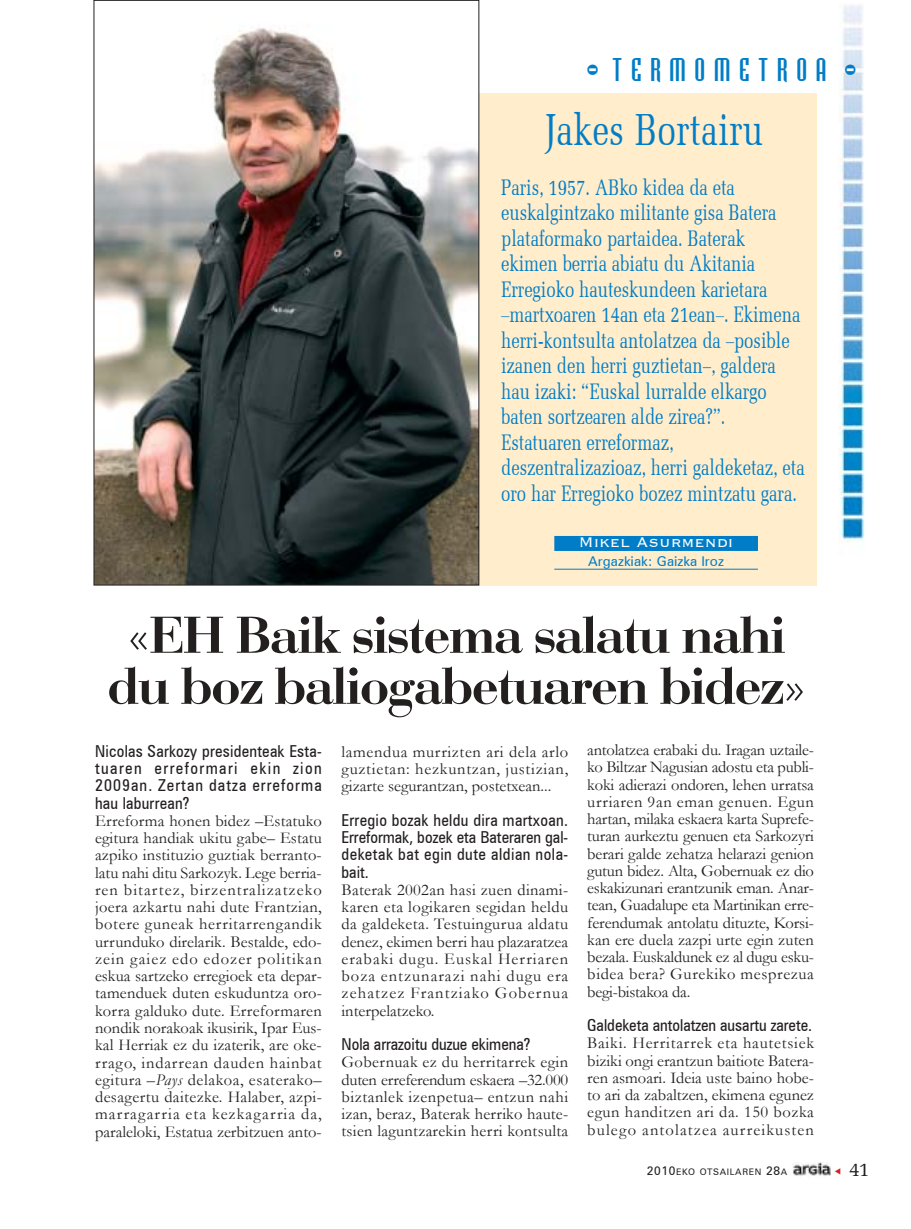
<style>
.page{position:relative;width:911px;height:1229px;background:#fff}
.page>*{position:absolute;margin:0;border:0;box-sizing:border-box;transform-origin:0 0}
.t1{font:54px/51px "Bodoni";letter-spacing:-.015em;color:#231f1f;text-align:center}
.t2{font:45px "Memoir Condensed";color:#007dc6}
.t3{font:30px "Bodiac";letter-spacing:.29em;color:#007dc6}
.t4{font:22.5px/25.5px "Memoir Condensed";letter-spacing:-.01em;color:#007dc6}
.t5{font:19.5px "Memoir";color:#231f1f}
.t6{font:18px "Copprpl Goth BT";color:#fff}
.t7{font:16.5px/17.2px "Garamond";letter-spacing:.02em;color:#231f1f;text-align:justify}
.t8{font:16.5px/17.2px "Zurich Cn BT";color:#231f1f;text-align:justify}
.t9{font:13.5px "Zurich BT";color:#007dc6}
.t10{font:9px "Zurich BT";letter-spacing:.075em;color:#231f1f}
.s1{color:#0066b3}
.s2{font-style:italic}
.s3{font-size:12px}
</style>
<div class="page">
<img style="left:815px;top:5px;width:50px;height:550px">
<div style="left:339px;top:94px;width:477px;height:492px;background:#ffedcc"></div>
<div style="left:554px;top:536px;width:204px;height:15px;background:#007dc6"></div>
<hr style="left:554px;top:569px;width:204px;height:1px;background:#007dc6">
<img style="left:793px;top:1162px;width:37px;height:14px">
<img style="left:96px;top:28px;width:381px;height:555px">
<h3 class="t3" style="left:586px;top:58px;width:273px">- TERMOMETROA -</h3>
<h2 class="t2" style="left:545px;top:104px;width:220px">Jakes Bortairu</h2>
<p class="t4" style="left:501px;top:175px;width:305px">Paris, 1957. ABko kidea da eta euskalgintzako militante gisa Batera plataformako partaidea. Baterak ekimen berria abiatu du Akitania Erregioko hauteskundeen karietara ñmartxoaren 14an eta 21eanñ. Ekimena herri-kontsulta antolatzea da <span class="s1">ñ</span>posible izanen den herri guztietan<span class="s1">ñ</span>, galdera hau izaki: ìEuskal lurralde elkargo baten sortzearen alde zirea?î.<br>Estatuaren erreformaz, deszentralizazioaz, herri galdeketaz, eta oro har Erregioko bozez mintzatu gara.</p>
<p class="t6" style="left:579px;top:533px;width:156px">Mikel Asurmendi</p>
<p class="t9" style="left:588px;top:552px;width:137px">Argazkiak: Gaizka Iroz</p>
<h1 class="t1" style="left:108px;top:615px;width:699px">´EH Baik sistema salatu nahi du boz baliogabetuaren bidezª</h1>
<p class="t8" style="left:95px;top:742px;width:228px">Nicolas Sarkozy presidenteak Esta&shy;tuaren erreformari ekin zion 2009an. Zertan datza erreforma hau laburrean?</p>
<p class="t7" style="left:95px;top:812px;width:228px">Erreforma honen bidez ñEstatuko egitura handiak ukitu gabeñ Estatu azpiko instituzio guztiak berranto&shy;latu nahi ditu Sarkozyk. Lege berria&shy;ren bitartez, birzentralizatzeko joera azkartu nahi dute Frantzian, botere guneak herritarrengandik urrunduko direlarik. Bestalde, edo&shy;zein gaiez edo edozer politikan eskua sartzeko erregioek eta depar&shy;tamenduek duten eskuduntza oro&shy;korra galduko dute. Erreformaren nondik norakoak ikusirik, Ipar Eus&shy;kal Herriak ez du izaterik, are oke&shy;rrago, indarrean dauden hainbat egitura ñ<span class="s2">Pays</span> delakoa, esaterakoñ desagertu daitezke. Halaber, azpi&shy;marragarria eta kezkagarria da, paraleloki, Estatua zerbitzuen anto-</p>
<p class="t7" style="left:587px;top:741px;width:228px">antolatzea erabaki du. Iragan uztaile&shy;ko Biltzar Nagusian adostu eta publi&shy;koki adierazi ondoren, lehen urratsa urriaren 9an eman genuen. Egun hartan, milaka eskaera karta Suprefe&shy;turan aurkeztu genuen eta Sarkozyri berari galde zehatza helarazi genion gutun bidez. Alta, Gobernuak ez dio eskakizunari erantzunik eman. Anar&shy;tean, Guadalupe eta Martinikan erre&shy;ferendumak antolatu dituzte, Korsi&shy;kan ere duela zazpi urte egin zuten bezala. Euskaldunek ez al dugu esku&shy;bidea bera? Gurekiko mesprezua begi-bistakoa da.</p>
<p class="t8" style="left:587px;top:1016px;width:226px">Galdeketa antolatzen ausartu zarete.</p>
<p class="t7" style="left:587px;top:1034px;width:228px">Baiki. Herritarrek eta hautetsiek biziki ongi erantzun baitiote Batera&shy;ren asmoari. Ideia uste baino hobe&shy;to ari da zabaltzen, ekimena egunez egun handitzen ari da. 150 bozka bulego antolatzea aurreikusten</p>
<p class="t7" style="left:341px;top:743px;width:228px">lamendua murrizten ari dela arlo guztietan: hezkuntzan, justizian, gizarte segurantzan, postetxean...</p>
<p class="t8" style="left:341px;top:811px;width:228px">Erregio bozak heldu dira martxoan.<br>Erreformak, bozek eta Bateraren gal&shy;deketak bat egin dute aldian nola&shy;bait.</p>
<p class="t7" style="left:341px;top:881px;width:228px">Baterak 2002an hasi zuen dinami&shy;karen eta logikaren segidan heldu da galdeketa. Testuingurua aldatu denez, ekimen berri hau plazaratzea erabaki dugu. Euskal Herriaren boza entzunarazi nahi dugu era zehatzez Frantziako Gobernua interpelatzeko.</p>
<p class="t8" style="left:341px;top:1035px;width:190px">Nola arrazoitu duzue ekimena?</p>
<p class="t7" style="left:341px;top:1053px;width:228px">Gobernuak ez du herritarrek egin duten erreferendum eskaera ñ32.000 biztanlek izenpetuañ entzun nahi izan, beraz, Baterak herriko haute&shy;tsien laguntzarekin herri kontsulta</p>
<p class="t10" style="left:647px;top:1166px;width:142px"><span class="s3">2010</span>EKO OTSAILAREN <span class="s3">28</span>A</p>
<p class="t5" style="left:849px;top:1158px;width:22px">41</p>
</div>
